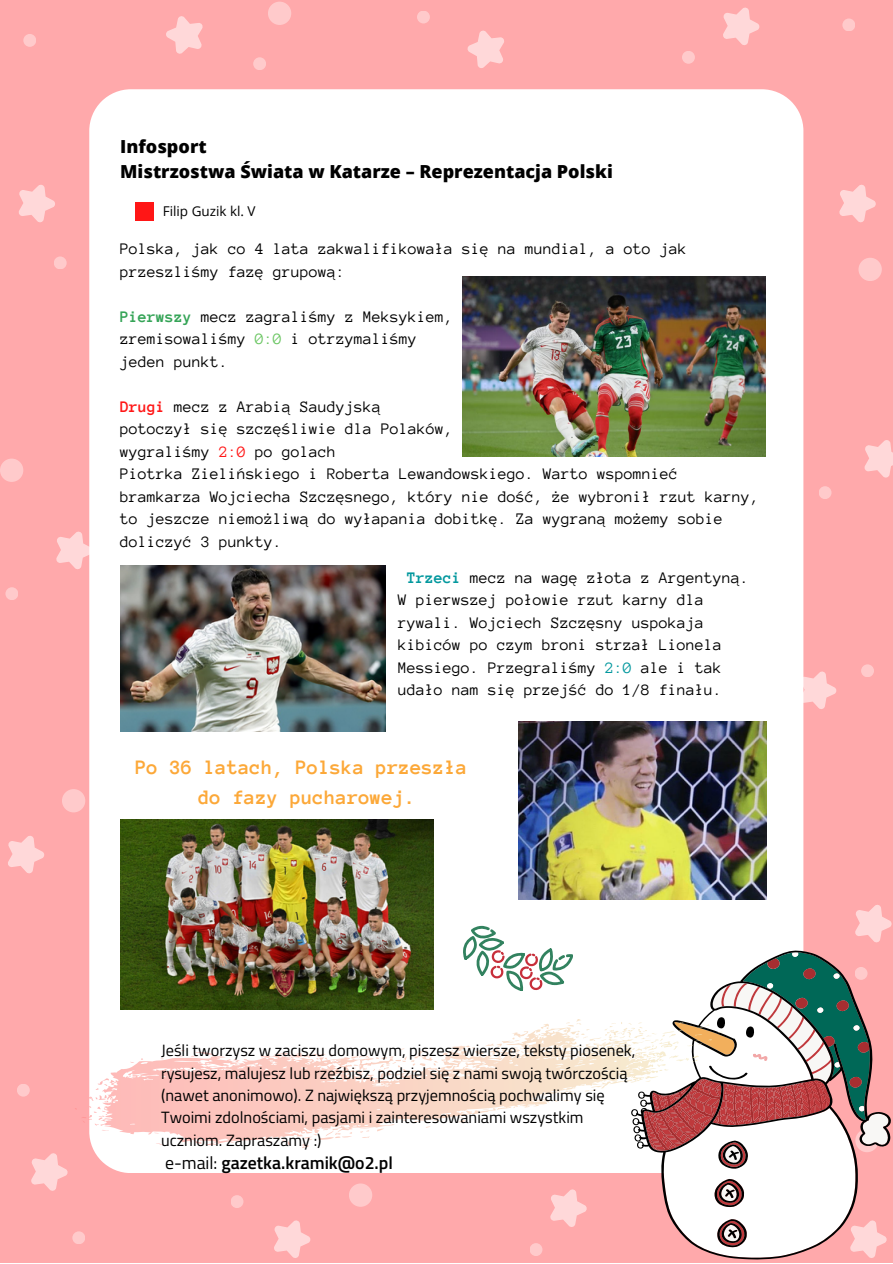
<style>
.page{position:relative;width:893px;height:1264px;background:#fff}
.page>*{position:absolute;margin:0;border:0;box-sizing:border-box;transform-origin:0 0}
.t1{font:700 21px "Anonymous Pro";color:#fca838}
.t2{font:800 18px "Open Sans";color:#000}
.t3{font:600 17.85px "Titillium Web";color:#000}
.t4{font:16.5px/22.5px "Anonymous Pro";color:#000}
.t5{font:16.35px/22.2px "Titillium Web";color:#000}
.t6{font:13.5px "Open Sans";color:#000}
.s1{font-weight:700;color:#35a457}
.s2{color:#6bc663}
.s3{font-weight:700;color:#ff1616}
.s4{color:#ff1616}
.s5{font-weight:700;color:#03989e}
.s6{color:#03989e}
.s7{font-weight:400}
</style>
<div class="page">
<div style="left:0;top:0;width:892px;height:1262px;background:#ffa9ab"></div>
<svg style="left:803px;top:665px;width:34px;height:47px"></svg>
<div style="left:89px;top:89px;width:714px;height:1084px;background:#fff"></div>
<svg style="left:19px;top:185px;width:36px;height:38px"></svg>
<svg style="left:56px;top:525px;width:42px;height:47px"></svg>
<svg style="left:31px;top:1153px;width:37px;height:38px"></svg>
<svg style="left:274px;top:1220px;width:37px;height:38px"></svg>
<svg style="left:550px;top:1189px;width:37px;height:38px"></svg>
<svg style="left:855px;top:905px;width:37px;height:38px"></svg>
<svg style="left:839px;top:184px;width:37px;height:39px"></svg>
<svg style="left:723px;top:7px;width:37px;height:38px"></svg>
<svg style="left:8px;top:836px;width:36px;height:38px"></svg>
<svg style="left:864px;top:440px;width:28px;height:38px"></svg>
<svg style="left:166px;top:16px;width:37px;height:38px"></svg>
<svg style="left:467px;top:30px;width:37px;height:38px"></svg>
<div style="left:54px;top:256px;width:13px;height:13px;background:#ffcacb;border-radius:50%"></div>
<div style="left:5px;top:587px;width:13px;height:13px;background:#ffcacb;border-radius:50%"></div>
<div style="left:72px;top:1231px;width:13px;height:13px;background:#ffcacb;border-radius:50%"></div>
<div style="left:17px;top:1083px;width:13px;height:13px;background:#ffcacb;border-radius:50%"></div>
<div style="left:230px;top:1195px;width:13px;height:12px;background:#ffcacb;border-radius:50%"></div>
<div style="left:529px;top:1243px;width:13px;height:12px;background:#ffcacb;border-radius:50%"></div>
<div style="left:253px;top:57px;width:13px;height:13px;background:#ffcacb;border-radius:50%"></div>
<svg style="left:842px;top:18px;width:13px;height:13px"></svg>
<div style="left:818px;top:486px;width:13px;height:13px;background:#ffcacb;border-radius:50%"></div>
<div style="left:861px;top:664px;width:12px;height:13px;background:#ffcacb;border-radius:50%"></div>
<div style="left:682px;top:51px;width:13px;height:13px;background:#ffcacb;border-radius:50%"></div>
<div style="left:417px;top:11px;width:13px;height:12px;background:#ffcacb;border-radius:50%"></div>
<div style="left:23px;top:34px;width:13px;height:13px;background:#ffcacb;border-radius:50%"></div>
<div style="left:0;top:458px;width:23px;height:24px;background:#ffcacb;border-radius:50%"></div>
<div style="left:62px;top:789px;width:23px;height:23px;background:#ffcacb;border-radius:50%"></div>
<div style="left:349px;top:1183px;width:23px;height:23px;background:#ffcacb;border-radius:50%"></div>
<div style="left:858px;top:258px;width:23px;height:23px;background:#ffcacb;border-radius:50%"></div>
<div style="left:268px;top:2px;width:23px;height:23px;background:#ffcacb;border-radius:50%"></div>
<svg style="left:631px;top:950px;width:260px;height:309px"></svg>
<div style="left:135px;top:202px;width:18px;height:18px;background:#ff1616"></div>
<img style="left:518px;top:721px;width:248px;height:178px">
<img style="left:462px;top:276px;width:303px;height:180px">
<img style="left:120px;top:565px;width:265px;height:166px">
<svg style="left:75px;top:1019px;width:648px;height:129px;background:#f6ded9"></svg>
<img style="left:120px;top:819px;width:314px;height:190px">
<svg style="left:463px;top:925px;width:110px;height:66px;background:#d9dfd9"></svg>
<p class="t2" style="left:120px;top:134px;width:88px">Infosport</p>
<p class="t2" style="left:120px;top:159px;width:494px">Mistrzostwa Świata w Katarze – Reprezentacja Polski</p>
<p class="t6" style="left:163px;top:201px;width:94px">Filip Guzik kl. V</p>
<p class="t4" style="left:120px;top:238px;width:568px">Polska, jak co 4 lata zakwalifikowała się na mundial, a oto jak przeszliśmy fazę grupową:</p>
<p class="t4" style="left:120px;top:305px;width:334px"><span class="s1">Pierwszy</span> mecz zagraliśmy z Meksykiem,</p>
<p class="t4" style="left:120px;top:328px;width:298px">zremisowaliśmy <span class="s2">0:0</span> i otrzymaliśmy</p>
<p class="t4" style="left:120px;top:350px;width:109px">jeden punkt.</p>
<p class="t4" style="left:120px;top:395px;width:262px"><span class="s3">Drugi</span> mecz z Arabią Saudyjską</p>
<p class="t4" style="left:120px;top:418px;width:334px">potoczył się szczęśliwie dla Polaków,</p>
<p class="t4" style="left:120px;top:440px;width:217px">wygraliśmy <span class="s4">2:0</span> po golach</p>
<p class="t4" style="left:120px;top:462px;width:640px">Piotrka Zielińskiego i Roberta Lewandowskiego. Warto wspomnieć bramkarza Wojciecha Szczęsnego, który nie dość, że wybronił rzut karny, to jeszcze niemożliwą do wyłapania dobitkę. Za wygraną możemy sobie doliczyć 3 punkty.</p>
<p class="t4" style="left:398px;top:566px;width:352px;text-indent:9px"><span class="s5">Trzeci</span> mecz na wagę złota z Argentyną.<br>W pierwszej połowie rzut karny dla rywali. Wojciech Szczęsny uspokaja kibiców po czym broni strzał Lionela Messiego. Przegraliśmy <span class="s6">2:0</span> ale i tak udało nam się przejść do 1/8 finału.</p>
<p class="t1" style="left:135px;top:757px;width:333px">Po 36 latach, Polska przeszła</p>
<p class="t1" style="left:198px;top:786px;width:219px">do fazy pucharowej.</p>
<p class="t5" style="left:161px;top:1039px;width:475px">Jeśli tworzysz w zaciszu domowym, piszesz wiersze, teksty piosenek, rysujesz, malujesz lub rzeźbisz, podziel się z nami swoją twórczością (nawet anonimowo). Z największą przyjemnością pochwalimy się Twoimi zdolnościami, pasjami i zainteresowaniami wszystkim uczniom. Zapraszamy :)</p>
<p class="t3" style="left:165px;top:1148px;width:229px"><span class="s7">e-mail:</span> gazetka.kramik@o2.pl</p>
</div>
